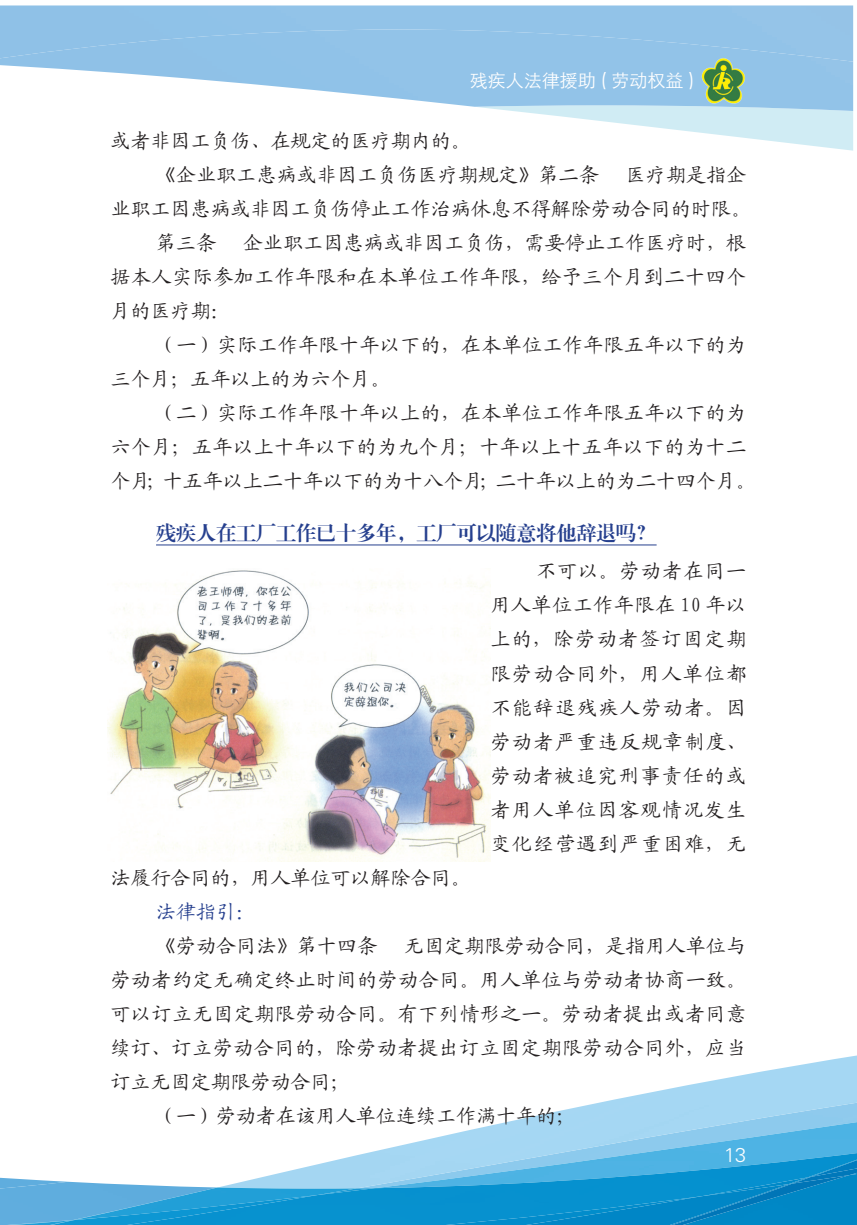
<style>
.page{position:relative;width:857px;height:1225px;background:#fff}
.page>*{position:absolute;margin:0;border:0;box-sizing:border-box;transform-origin:0 0}
.t1{font:20px/34px "Kai Ti GB2312";letter-spacing:.02em;color:#231f20}
.t2{font:20px "Kai Ti GB2312";color:#231f20}
.t3{font:20px "FZXBSK GBK1 0";color:#253f8e}
.t4{font:20px "Kai Ti GB2312";color:#253f8e}
.t5{font:20px "FZY1 K GBK1 0";color:#fff}
.t6{font:18px "ST Xihei";color:#fff}
</style>
<div class="page">
<svg style="left:514px;top:111px;width:338px;height:40px"></svg>
<img style="left:0;top:63px;width:852px;height:48px">
<img style="left:517px;top:1055px;width:339px;height:65px">
<img style="left:376px;top:1120px;width:480px;height:31px">
<img style="left:0;top:1151px;width:856px;height:74px">
<img style="left:0;top:1195px;width:317px;height:30px">
<img style="left:549px;top:1183px;width:243px;height:42px">
<img style="left:788px;top:1176px;width:22px;height:8px">
<img style="left:806px;top:1154px;width:50px;height:23px">
<img style="left:701px;top:57px;width:45px;height:46px">
<hr style="left:156px;top:544px;width:500px;height:1px;background:#253f8e">
<img style="left:108px;top:570px;width:382px;height:291px">
<p class="t6" style="left:469px;top:67px;width:226px">残疾人法律援助 ( 劳动权益 )</p>
<p class="t1" style="left:156px;top:123px;width:444px;text-indent:-45px">或者非因工负伤、在规定的医疗期内的。<br>《企业职工患病或非因工负伤医疗期规定》第二条</p>
<p class="t1" style="left:625px;top:157px;width:122px">医疗期是指企</p>
<p class="t2" style="left:111px;top:198px;width:641px">业职工因患病或非因工负伤停止工作治病休息不得解除劳动合同的时限。</p>
<p class="t1" style="left:156px;top:225px;width:62px">第三条</p>
<p class="t1" style="left:111px;top:225px;width:637px;text-align:justify;text-indent:132px">企业职工因患病或非因工负伤，需要停止工作医疗时，根据本人实际参加工作年限和在本单位工作年限，给予三个月到二十四个月的医疗期：</p>
<p class="t1" style="left:111px;top:327px;width:636px;text-indent:45px">（一）实际工作年限十年以下的，在本单位工作年限五年以下的为三个月；五年以上的为六个月。</p>
<p class="t1" style="left:111px;top:395px;width:646px;text-indent:45px">（二）实际工作年限十年以上的，在本单位工作年限五年以下的为六个月；五年以上十年以下的为九个月；十年以上十五年以下的为十二个月；十五年以上二十年以下的为十八个月；二十年以上的为二十四个月。</p>
<p class="t3" style="left:156px;top:522px;width:501px">残疾人在工厂工作已十多年，工厂可以随意将他辞退吗？</p>
<p class="t1" style="left:490px;top:554px;width:257px;text-align:justify;text-indent:45px">不可以。劳动者在同一用人单位工作年限在 10 年以上的，除劳动者签订固定期限劳动合同外，用人单位都不能辞退残疾人劳动者。因劳动者严重违反规章制度、劳动者被追究刑事责任的或者用人单位因客观情况发生变化经营遇到严重困难，无</p>
<p class="t2" style="left:111px;top:867px;width:362px">法履行合同的，用人单位可以解除合同。</p>
<p class="t4" style="left:156px;top:901px;width:101px">法律指引：</p>
<p class="t1" style="left:156px;top:928px;width:223px">《劳动合同法》第十四条</p>
<p class="t1" style="left:404px;top:928px;width:343px">无固定期限劳动合同，是指用人单位与</p>
<p class="t1" style="left:111px;top:962px;width:637px">劳动者约定无确定终止时间的劳动合同。用人单位与劳动者协商一致。</p>
<p class="t1" style="left:111px;top:996px;width:637px">可以订立无固定期限劳动合同。有下列情形之一。劳动者提出或者同意</p>
<p class="t1" style="left:111px;top:1030px;width:637px">续订、订立劳动合同的，除劳动者提出订立固定期限劳动合同外，应当</p>
<p class="t2" style="left:111px;top:1071px;width:242px">订立无固定期限劳动合同；</p>
<p class="t2" style="left:156px;top:1105px;width:421px">（一）劳动者在该用人单位连续工作满十年的；</p>
<p class="t5" style="left:723px;top:1144px;width:24px">13</p>
</div>
